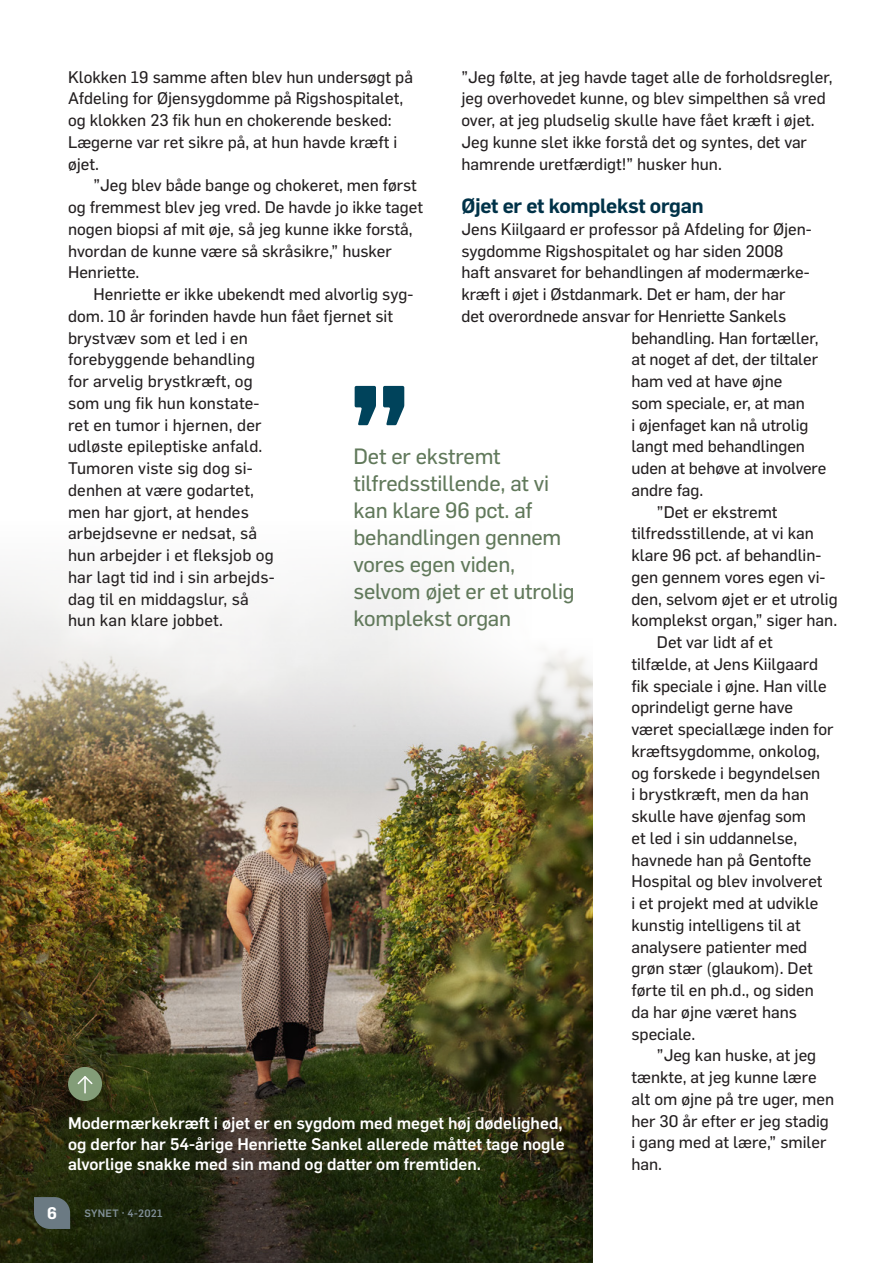
<style>
.page{position:relative;width:893px;height:1263px;background:#fff}
.page>*{position:absolute;margin:0;border:0;box-sizing:border-box;transform-origin:0 0}
.t1{font:21.75px/27px "Flama Basic";letter-spacing:-.01em;color:#61795b}
.t2{font:600 20.25px "Flama";letter-spacing:-.015em;color:#003248}
.t3{font:16.5px/21.8px "Flama Basic";color:#231f20}
.t4{font:500 16.5px/20.2px "Flama";color:#fff;text-align:justify}
.t5{font:600 16.5px "Flama";color:#fff}
.t6{font:500 10.5px "Flama";letter-spacing:.025em;color:#7f8e96}
</style>
<div class="page">
<img style="left:0;top:579px;width:592px;height:684px">
<svg style="left:378px;top:579px;width:215px;height:210px"></svg>
<div style="left:68px;top:1067px;width:34px;height:34px;background:#839d78;border-radius:50%"></div>
<svg style="left:77px;top:1076px;width:16px;height:17px"></svg>
<svg style="left:383px;top:386px;width:21px;height:39px"></svg>
<svg style="left:355px;top:386px;width:21px;height:39px"></svg>
<svg style="left:34px;top:1197px;width:36px;height:32px"></svg>
<p class="t3" style="left:68px;top:65px;width:346px">Klokken 19 samme aften blev hun undersøgt på Afdeling for Øjensygdomme på Rigshospitalet, og klokken 23 fik hun en chokerende besked:<br>Lægerne var ret sikre på, at hun havde kræft i øjet.</p>
<p class="t3" style="left:68px;top:174px;width:357px;text-indent:26px">”Jeg blev både bange og chokeret, men først og fremmest blev jeg vred. De havde jo ikke taget nogen biopsi af mit øje, så jeg kunne ikke forstå, hvordan de kunne være så skråsikre,” husker Henriette.</p>
<p class="t3" style="left:68px;top:282px;width:347px;text-indent:26px">Henriette er ikke ubekendt med alvorlig syg&shy;dom. 10 år forinden havde hun fået fjernet sit brystvæv som et led i en<br>forebyggende behandling<br>for arvelig brystkræft, og<br>som ung fik hun konstate-<br>ret en tumor i hjernen, der<br>udløste epileptiske anfald.<br>Tumoren viste sig dog si-<br>denhen at være godartet,<br>men har gjort, at hendes<br>arbejdsevne er nedsat, så<br>hun arbejder i et fleksjob og<br>har lagt tid ind i sin arbejds-<br>dag til en middagslur, så<br>hun kan klare jobbet.</p>
<p class="t3" style="left:461px;top:65px;width:373px">”Jeg følte, at jeg havde taget alle de forholdsregler, jeg overhovedet kunne, og blev simpelthen så vred over, at jeg pludselig skulle have fået kræft i øjet.<br>Jeg kunne slet ikke forstå det og syntes, det var hamrende uretfærdigt!” husker hun.</p>
<p class="t2" style="left:461px;top:191px;width:244px">Øjet er et komplekst organ</p>
<p class="t3" style="left:461px;top:217px;width:352px">Jens Kiilgaard er professor på Afdeling for Øjen-</p>
<p class="t3" style="left:461px;top:239px;width:323px">sygdomme Rigshospitalet og har siden 2008</p>
<p class="t3" style="left:461px;top:261px;width:350px">haft ansvaret for behandlingen af modermærke-</p>
<p class="t3" style="left:461px;top:282px;width:326px">kræft i øjet i Østdanmark. Det er ham, der har</p>
<p class="t3" style="left:461px;top:304px;width:326px">det overordnede ansvar for Henriette Sankels</p>
<p class="t3" style="left:631px;top:326px;width:189px">behandling. Han fortæller,</p>
<p class="t3" style="left:631px;top:348px;width:188px">at noget af det, der tiltaler</p>
<p class="t3" style="left:631px;top:369px;width:152px">ham ved at have øjne</p>
<p class="t3" style="left:631px;top:391px;width:175px">som speciale, er, at man</p>
<p class="t3" style="left:631px;top:413px;width:178px">i øjenfaget kan nå utrolig</p>
<p class="t3" style="left:631px;top:435px;width:175px">langt med behandlingen</p>
<p class="t3" style="left:631px;top:456px;width:197px">uden at behøve at involvere</p>
<p class="t3" style="left:631px;top:478px;width:73px">andre fag.</p>
<p class="t3" style="left:657px;top:500px;width:122px">”Det er ekstremt</p>
<p class="t3" style="left:631px;top:522px;width:184px">tilfredsstillende, at vi kan</p>
<p class="t3" style="left:631px;top:543px;width:191px">klare 96 pct. af behandlin-</p>
<p class="t3" style="left:631px;top:565px;width:195px">gen gennem vores egen vi-</p>
<p class="t3" style="left:631px;top:587px;width:208px">den, selvom øjet er et utrolig</p>
<p class="t3" style="left:631px;top:609px;width:207px">komplekst organ,” siger han.</p>
<p class="t3" style="left:657px;top:630px;width:117px">Det var lidt af et</p>
<p class="t3" style="left:631px;top:652px;width:188px">tilfælde, at Jens Kiilgaard</p>
<p class="t3" style="left:631px;top:674px;width:197px">fik speciale i øjne. Han ville</p>
<p class="t3" style="left:631px;top:696px;width:163px">oprindeligt gerne have</p>
<p class="t3" style="left:631px;top:717px;width:204px">været speciallæge inden for</p>
<p class="t3" style="left:631px;top:739px;width:190px">kræftsygdomme, onkolog,</p>
<p class="t3" style="left:631px;top:761px;width:190px">og forskede i begyndelsen</p>
<p class="t3" style="left:631px;top:783px;width:179px">i brystkræft, men da han</p>
<p class="t3" style="left:631px;top:804px;width:176px">skulle have øjenfag som</p>
<p class="t3" style="left:631px;top:826px;width:167px">et led i sin uddannelse,</p>
<p class="t3" style="left:631px;top:848px;width:181px">havnede han på Gentofte</p>
<p class="t3" style="left:631px;top:870px;width:193px">Hospital og blev involveret</p>
<p class="t3" style="left:631px;top:891px;width:189px">i et projekt med at udvikle</p>
<p class="t3" style="left:631px;top:913px;width:171px">kunstig intelligens til at</p>
<p class="t3" style="left:631px;top:935px;width:177px">analysere patienter med</p>
<p class="t3" style="left:631px;top:957px;width:183px">grøn stær (glaukom). Det</p>
<p class="t3" style="left:631px;top:978px;width:184px">førte til en ph.d., og siden</p>
<p class="t3" style="left:631px;top:1000px;width:167px">da har øjne været hans</p>
<p class="t3" style="left:631px;top:1022px;width:65px">speciale.</p>
<p class="t3" style="left:657px;top:1044px;width:161px">”Jeg kan huske, at jeg</p>
<p class="t3" style="left:631px;top:1065px;width:187px">tænkte, at jeg kunne lære</p>
<p class="t3" style="left:631px;top:1087px;width:204px">alt om øjne på tre uger, men</p>
<p class="t3" style="left:631px;top:1109px;width:199px">her 30 år efter er jeg stadig</p>
<p class="t3" style="left:631px;top:1131px;width:197px">i gang med at lære,” smiler</p>
<p class="t3" style="left:631px;top:1152px;width:32px">han.</p>
<h1 class="t1" style="left:354px;top:442px;width:223px">Det er ekstremt tilfredsstillende, at vi kan klare 96 pct. af behandlingen gennem vores egen viden, selvom øjet er et utrolig komplekst organ</h1>
<p class="t4" style="left:68px;top:1112px;width:498px">Modermærkekræft i øjet er en sygdom med meget høj dødelighed, og derfor har 54-årige Henriette Sankel allerede måttet tage nogle alvorlige snakke med sin mand og datter om fremtiden.</p>
<p class="t5" style="left:47px;top:1201px;width:11px">6</p>
<p class="t6" style="left:84px;top:1206px;width:80px">SYNET · 4-2021</p>
</div>
